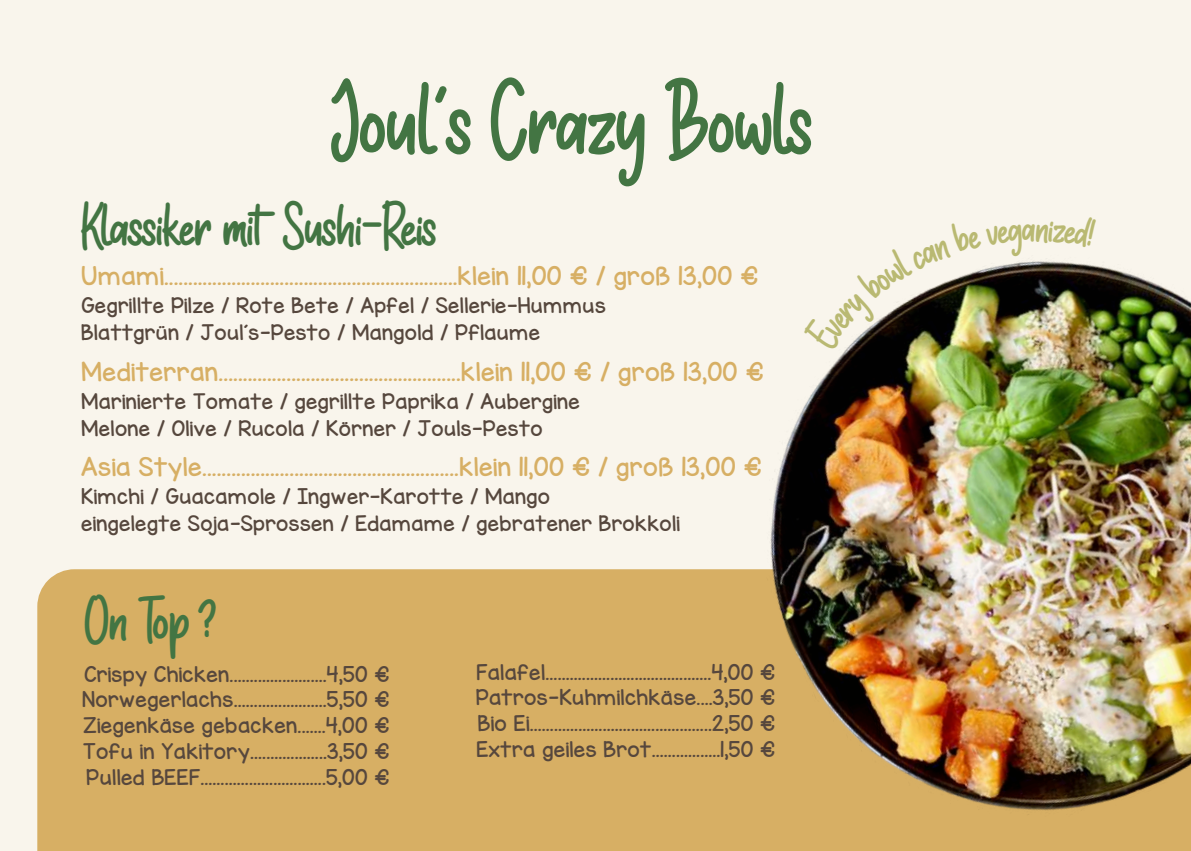
<style>
.page{position:relative;width:1191px;height:851px;background:#fff}
.page>*{position:absolute;margin:0;border:0;box-sizing:border-box;transform-origin:0 0}
.t1{font:78.8px "Sweety Strawberry";color:#437543}
.t2{font:47px "Sweety Strawberry";color:#437543}
.t3{font:46.4px "Sweety Strawberry";color:#437543}
.t4{font:23px "KG Miss Kindy Chunky";color:#d7af64}
.t5{font:19.4px/25.8px "KG Miss Kindy Chunky";color:#56473d;text-align:justify}
.t6{font:19px/26.8px "KG Miss Kindy Chunky";color:#56473d}
</style>
<div class="page">
<div style="left:0;top:0;width:1191px;height:850px;background:#f9f5ec"></div>
<div style="left:37px;top:569px;width:520px;height:281px;background:#d7af64"></div>
<img style="left:557px;top:266px;width:634px;height:584px">
<img style="left:803px;top:261px;width:293px;height:91px">
<h1 class="t1" style="left:331px;top:57px;width:483px">Joul´s Crazy Bowls</h1>
<h3 class="t3" style="left:81px;top:189px;width:357px">Klassiker mit Sushi-Reis</h3>
<p class="t4" style="left:81px;top:260px;width:679px">Umami.............................................................klein 11,00 € / groß 13,00 €</p>
<p class="t6" style="left:81px;top:292px;width:526px">Gegrillte Pilze / Rote Bete / Apfel / Sellerie-Hummus<br>Blattgrün / Joul´s-Pesto / Mangold / Pflaume</p>
<p class="t4" style="left:81px;top:356px;width:685px">Mediterran..................................................klein 11,00 € / groß 13,00 €</p>
<p class="t6" style="left:81px;top:387px;width:500px">Marinierte Tomate / gegrillte Paprika / Aubergine<br>Melone / Olive / Rucola / Körner / Jouls-Pesto</p>
<p class="t4" style="left:81px;top:451px;width:683px">Asia Style.....................................................klein 11,00 € / groß 13,00 €</p>
<p class="t6" style="left:81px;top:483px;width:601px">Kimchi / Guacamole / Ingwer-Karotte / Mango<br>eingelegte Soja-Sprossen / Edamame / gebratener Brokkoli</p>
<h2 class="t2" style="left:85px;top:582px;width:133px">On Top ?</h2>
<p class="t5" style="left:82px;top:660px;width:309px">Crispy Chicken........................4,50 € Norwegerlachs.......................5,50 € Ziegenkäse gebacken.......4,00 € Tofu in Yakitory...................3,50 € Pulled BEEF...............................5,00 €</p>
<p class="t5" style="left:476px;top:658px;width:301px">Falafel.........................................4,00 € Patros-Kuhmilchkäse....3,50 € Bio Ei.............................................2,50 € Extra geiles Brot.................1,50 €</p>
</div>
